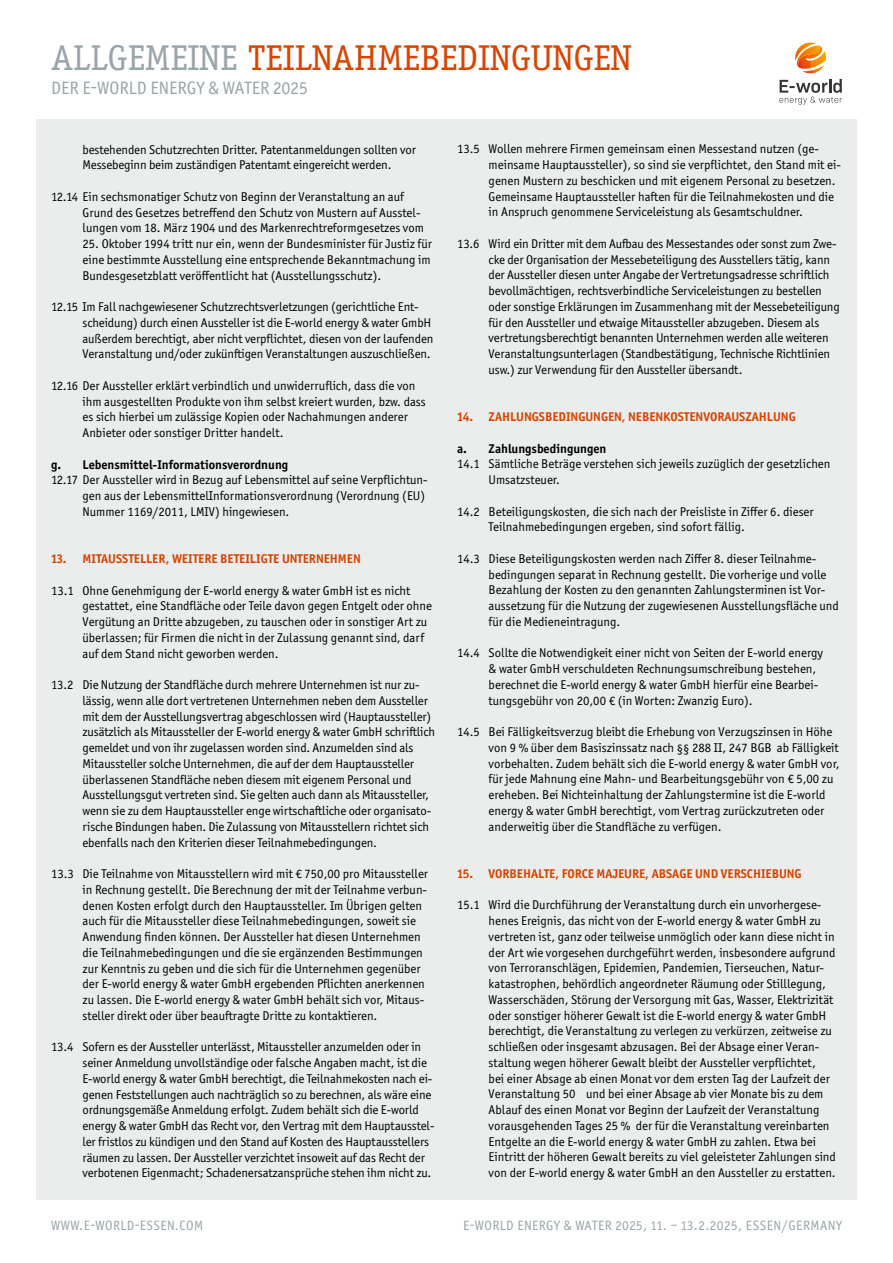
<style>
.page{position:relative;width:893px;height:1263px;background:#fff}
.page>*{position:absolute;margin:0;border:0;box-sizing:border-box;transform-origin:0 0}
.t1{font:36px "Officina Serif Std";color:#d94400}
.t2{font:18px "Officina Sans ITC Pro";color:#9aa5aa}
.t3{font:13.5px "Officina Sans ITC Pro";letter-spacing:.03em;color:#9aa5aa}
.t4{font:12.75px/15.8px "Officina Sans ITC Pro";color:#000}
.t5{font:700 12.75px "Officina Sans ITC Pro";color:#d94400}
.t6{font:700 12.75px "Officina Sans ITC Pro";color:#000}
.s1{color:#9aa5aa}
</style>
<div class="page">
<div style="left:36px;top:119px;width:821px;height:1080px;background:#ebeded"></div>
<svg style="left:795px;top:43px;width:31px;height:30px"></svg>
<svg style="left:779px;top:79px;width:63px;height:26px"></svg>
<h1 class="t1" style="left:51px;top:37px;width:582px"><span class="s1">ALLGEMEINE</span> TEILNAHMEBEDINGUNGEN</h1>
<h2 class="t2" style="left:51px;top:78px;width:258px">DER E-WORLD ENERGY &amp; WATER 2025</h2>
<p class="t4" style="left:83px;top:141px;width:335px">bestehenden Schutzrechten Dritter. Patentanmeldungen sollten vor<br>Messebeginn beim zuständigen Patentamt eingereicht werden.</p>
<p class="t4" style="left:83px;top:189px;width:343px;text-indent:-32px">12.14 Ein sechsmonatiger Schutz von Beginn der Veranstaltung an auf<br>Grund des Gesetzes betreffend den Schutz von Mustern auf Ausstel&shy;lungen vom 18. März 1904 und des Markenrechtreformgesetzes vom</p>
<p class="t4" style="left:83px;top:236px;width:351px;text-align:justify">25. Oktober 1994 tritt nur ein, wenn der Bundesminister für Justiz für eine bestimmte Ausstellung eine entsprechende Bekanntmachung im Bundesgesetzblatt veröffentlicht hat (Ausstellungsschutz).</p>
<p class="t4" style="left:83px;top:299px;width:352px;text-indent:-32px">12.15 Im Fall nachgewiesener Schutzrechtsverletzungen (gerichtliche Ent&shy;scheidung) durch einen Aussteller ist die E-world energy &amp; water GmbH außerdem berechtigt, aber nicht verpflichtet, diesen von der laufenden Veranstaltung und/oder zukünftigen Veranstaltungen auszuschließen.</p>
<p class="t4" style="left:83px;top:378px;width:345px;text-indent:-32px">12.16 Der Aussteller erklärt verbindlich und unwiderruflich, dass die von ihm ausgestellten Produkte von ihm selbst kreiert wurden, bzw. dass es sich hierbei um zulässige Kopien oder Nachahmungen anderer Anbieter oder sonstiger Dritter handelt.</p>
<p class="t6" style="left:51px;top:456px;width:239px">g. Lebensmittel-Informationsverordnung</p>
<p class="t4" style="left:83px;top:472px;width:347px;text-indent:-32px">12.17 Der Aussteller wird in Bezug auf Lebensmittel auf seine Verpflichtun&shy;gen aus der LebensmittelInformationsverordnung (Verordnung (EU)<br>Nummer 1169/2011, LMIV) hingewiesen.</p>
<p class="t5" style="left:51px;top:551px;width:311px">13. MITAUSSTELLER, WEITERE BETEILIGTE UNTERNEHMEN</p>
<p class="t4" style="left:83px;top:582px;width:351px;text-indent:-32px">13.1 Ohne Genehmigung der E-world energy &amp; water GmbH ist es nicht gestattet, eine Standfläche oder Teile davon gegen Entgelt oder ohne Vergütung an Dritte abzugeben, zu tauschen oder in sonstiger Art zu überlassen; für Firmen die nicht in der Zulassung genannt sind, darf auf dem Stand nicht geworben werden.</p>
<p class="t4" style="left:83px;top:677px;width:354px;text-indent:-32px">13.2 Die Nutzung der Standfläche durch mehrere Unternehmen ist nur zu&shy;lässig, wenn alle dort vertretenen Unternehmen neben dem Aussteller mit dem der Ausstellungsvertrag abgeschlossen wird (Hauptaussteller) zusätzlich als Mitaussteller der E-world energy &amp; water GmbH schriftlich gemeldet und von ihr zugelassen worden sind. Anzumelden sind als Mitaussteller solche Unternehmen, die auf der dem Hauptaussteller überlassenen Standfläche neben diesem mit eigenem Personal und Ausstellungsgut vertreten sind. Sie gelten auch dann als Mitaussteller, wenn sie zu dem Hauptaussteller enge wirtschaftliche oder organisato&shy;rische Bindungen haben. Die Zulassung von Mitausstellern richtet sich ebenfalls nach den Kriterien dieser Teilnahmebedingungen.</p>
<p class="t4" style="left:83px;top:866px;width:347px;text-indent:-32px">13.3 Die Teilnahme von Mitausstellern wird mit € 750,00 pro Mitaussteller in Rechnung gestellt. Die Berechnung der mit der Teilnahme verbun&shy;denen Kosten erfolgt durch den Hauptaussteller. Im Übrigen gelten auch für die Mitaussteller diese Teilnahmebedingungen, soweit sie Anwendung finden können. Der Aussteller hat diesen Unternehmen die Teilnahmebedingungen und die sie ergänzenden Bestimmungen zur Kenntnis zu geben und die sich für die Unternehmen gegenüber der E-world energy &amp; water GmbH ergebenden Pflichten anerkennen zu lassen. Die E-world energy &amp; water GmbH behält sich vor, Mitaus&shy;steller direkt oder über beauftragte Dritte zu kontaktieren.</p>
<p class="t4" style="left:83px;top:1039px;width:353px;text-indent:-32px">13.4 Sofern es der Aussteller unterlässt, Mitaussteller anzumelden oder in seiner Anmeldung unvollständige oder falsche Angaben macht, ist die E-world energy &amp; water GmbH berechtigt, die Teilnahmekosten nach ei&shy;genen Feststellungen auch nachträglich so zu berechnen, als wäre eine ordnungsgemäße Anmeldung erfolgt. Zudem behält sich die E-world energy &amp; water GmbH das Recht vor, den Vertrag mit dem Hauptausstel&shy;ler fristlos zu kündigen und den Stand auf Kosten des Hauptausstellers räumen zu lassen. Der Aussteller verzichtet insoweit auf das Recht der verbotenen Eigenmacht; Schadenersatzansprüche stehen ihm nicht zu.</p>
<p class="t4" style="left:489px;top:141px;width:354px;text-indent:-32px">13.5 Wollen mehrere Firmen gemeinsam einen Messestand nutzen (ge&shy;meinsame Hauptaussteller), so sind sie verpflichtet, den Stand mit ei&shy;genen Mustern zu beschicken und mit eigenem Personal zu besetzen.<br>Gemeinsame Hauptaussteller haften für die Teilnahmekosten und die in Anspruch genommene Serviceleistung als Gesamtschuldner.</p>
<p class="t4" style="left:489px;top:236px;width:353px;text-indent:-32px">13.6 Wird ein Dritter mit dem Aufbau des Messestandes oder sonst zum Zwe&shy;cke der Organisation der Messebeteiligung des Ausstellers tätig, kann der Aussteller diesen unter Angabe der Vertretungsadresse schriftlich bevollmächtigen, rechtsverbindliche Serviceleistungen zu bestellen oder sonstige Erklärungen im Zusammenhang mit der Messebeteiligung für den Aussteller und etwaige Mitaussteller abzugeben. Diesem als vertretungsberechtigt benannten Unternehmen werden alle weiteren Veranstaltungsunterlagen (Standbestätigung, Technische Richtlinien usw.) zur Verwendung für den Aussteller übersandt.</p>
<p class="t5" style="left:457px;top:409px;width:340px">14. ZAHLUNGSBEDINGUNGEN, NEBENKOSTENVORAUSZAHLUNG</p>
<p class="t6" style="left:457px;top:440px;width:151px">a. Zahlungsbedingungen</p>
<p class="t4" style="left:489px;top:456px;width:343px;text-indent:-32px">14.1 Sämtliche Beträge verstehen sich jeweils zuzüglich der gesetzlichen<br>Umsatzsteuer.</p>
<p class="t4" style="left:489px;top:503px;width:327px;text-indent:-32px">14.2 Beteiligungskosten, die sich nach der Preisliste in Ziffer 6. dieser<br>Teilnahmebedingungen ergeben, sind sofort fällig.</p>
<p class="t4" style="left:489px;top:551px;width:352px;text-indent:-32px">14.3 Diese Beteiligungskosten werden nach Ziffer 8. dieser Teilnahme&shy;bedingungen separat in Rechnung gestellt. Die vorherige und volle Bezahlung der Kosten zu den genannten Zahlungsterminen ist Vor&shy;aussetzung für die Nutzung der zugewiesenen Ausstellungsfläche und für die Medieneintragung.</p>
<p class="t4" style="left:489px;top:645px;width:336px;text-indent:-32px">14.4 Sollte die Notwendigkeit einer nicht von Seiten der E-world energy &amp; water GmbH verschuldeten Rechnungsumschreibung bestehen, berechnet die E-world energy &amp; water GmbH hierfür eine Bearbei&shy;tungsgebühr von 20,00 € (in Worten: Zwanzig Euro).</p>
<p class="t4" style="left:489px;top:724px;width:353px;text-indent:-32px">14.5 Bei Fälligkeitsverzug bleibt die Erhebung von Verzugszinsen in Höhe von 9 % über dem Basiszinssatz nach §§ 288 II, 247 BGB ab Fälligkeit vorbehalten. Zudem behält sich die E-world energy &amp; water GmbH vor, für jede Mahnung eine Mahn- und Bearbeitungsgebühr von € 5,00 zu ereheben. Bei Nichteinhaltung der Zahlungstermine ist die E-world energy &amp; water GmbH berechtigt, vom Vertrag zurückzutreten oder anderweitig über die Standfläche zu verfügen.</p>
<p class="t5" style="left:457px;top:866px;width:346px">15. VORBEHALTE, FORCE MAJEURE, ABSAGE UND VERSCHIEBUNG</p>
<p class="t4" style="left:489px;top:897px;width:349px;text-indent:-32px">15.1 Wird die Durchführung der Veranstaltung durch ein unvorhergese&shy;henes Ereignis, das nicht von der E-world energy &amp; water GmbH zu vertreten ist, ganz oder teilweise unmöglich oder kann diese nicht in der Art wie vorgesehen durchgeführt werden, insbesondere aufgrund von Terroranschlägen, Epidemien, Pandemien, Tierseuchen, Natur&shy;katastrophen, behördlich angeordneter Räumung oder Stilllegung, Wasserschäden, Störung der Versorgung mit Gas, Wasser, Elektrizität oder sonstiger höherer Gewalt ist die E-world energy &amp; water GmbH berechtigt, die Veranstaltung zu verlegen zu verkürzen, zeitweise zu schließen oder insgesamt abzusagen. Bei der Absage einer Veran&shy;staltung wegen höherer Gewalt bleibt der Aussteller verpflichtet,<br>bei einer Absage ab einen Monat vor dem ersten Tag der Laufzeit der Veranstaltung 50 und bei einer Absage ab vier Monate bis zu dem Ablauf des einen Monat vor Beginn der Laufzeit der Veranstaltung vorausgehenden Tages 25 % der für die Veranstaltung vereinbarten Entgelte an die E-world energy &amp; water GmbH zu zahlen. Etwa bei Eintritt der höheren Gewalt bereits zu viel geleisteter Zahlungen sind von der E-world energy &amp; water GmbH an den Aussteller zu erstatten.</p>
<p class="t3" style="left:51px;top:1218px;width:153px">WWW.E-WORLD-ESSEN.COM</p>
<p class="t3" style="left:463px;top:1218px;width:380px">E-WORLD ENERGY &amp; WATER 2025, 11. – 13.2.2025, ESSEN/GERMANY</p>
</div>
